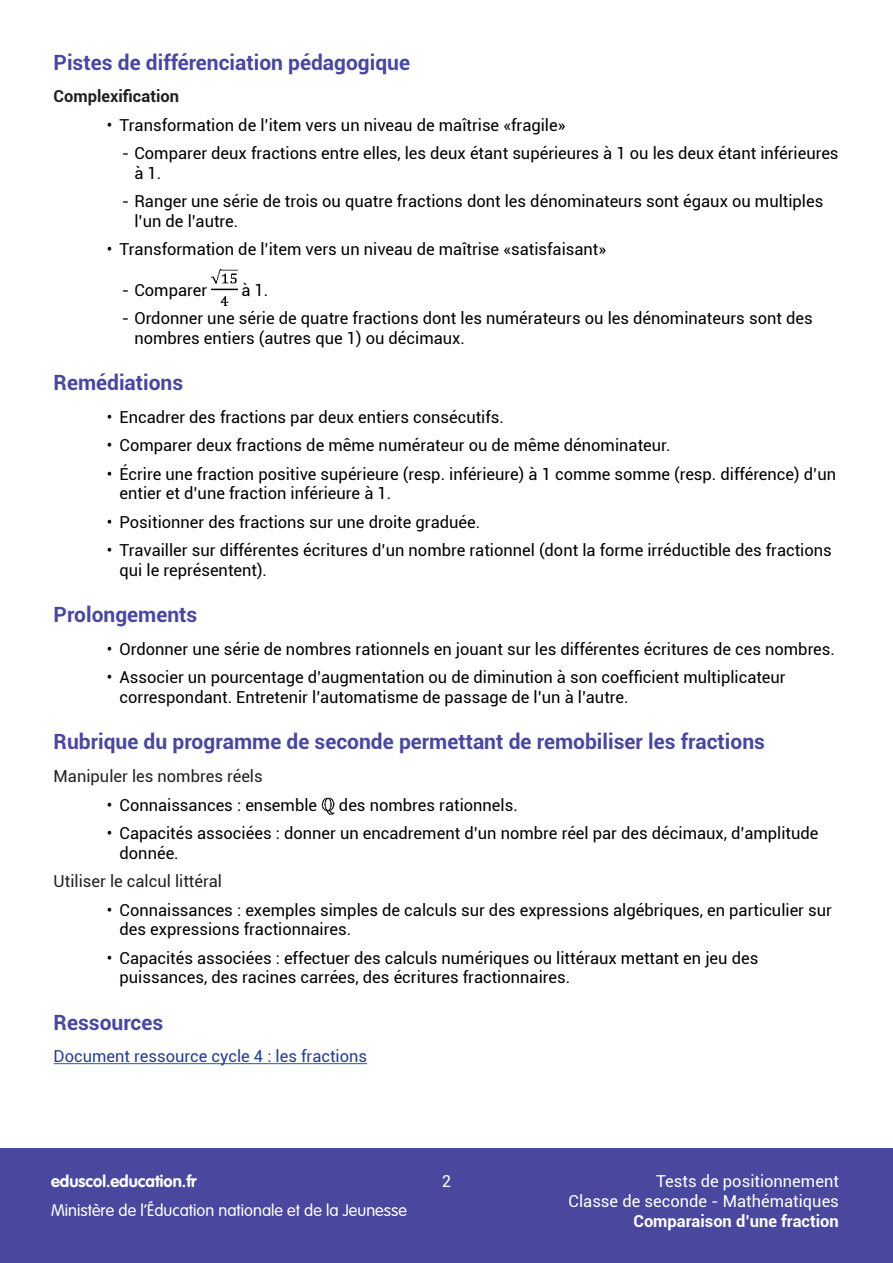
<style>
.page{position:relative;width:893px;height:1263px;background:#fff}
.page>*{position:absolute;margin:0;border:0;box-sizing:border-box;transform-origin:0 0}
.Titre2{font:700 21px "Roboto";color:#4a489e}
.t1{font:16.5px/19.8px "Roboto";color:#000}
.t2{font:16.5px/19.8px "Roboto";color:#fff;text-align:right}
.t3{font:16.5px "Roboto";color:#231f20}
.t4{font:300 16.5px "VAG Rounded Std";color:#fff}
.t5{font:16.5px "Roboto";color:#253f8e}
.t6{font:700 16.5px "Roboto";color:#fff}
.t7{font:700 16.5px "VAG Rounded Std";color:#fff}
.t8{font:700 16.5px "Roboto";color:#231f20}
</style>
<div class="page">
<div style="left:0;top:1148px;width:893px;height:115px;background:#4a489e"></div>
<hr style="left:54px;top:1063px;width:313px;height:1px;background:#0563c1">
<img style="left:211px;top:269px;width:26px;height:36px">
<img style="left:321px;top:797px;width:14px;height:18px">
<p class="Titre2" style="left:54px;top:47px;width:358px">Pistes de différenciation pédagogique</p>
<p class="t8" style="left:54px;top:85px;width:127px">Complexification</p>
<p class="t1" style="left:107px;top:114px;width:460px">• Transformation de l’item vers un niveau de maîtrise «fragile»</p>
<p class="t1" style="left:134px;top:143px;width:706px;text-indent:-13px">- Comparer deux fractions entre elles, les deux étant supérieures à 1 ou les deux étant inférieures à 1.</p>
<p class="t1" style="left:134px;top:191px;width:690px;text-indent:-13px">- Ranger une série de trois ou quatre fractions dont les dénominateurs sont égaux ou multiples l’un de l’autre.</p>
<p class="t1" style="left:107px;top:239px;width:501px">• Transformation de l’item vers un niveau de maîtrise «satisfaisant»</p>
<p class="t1" style="left:122px;top:279px;width:87px">- Comparer</p>
<p class="t1" style="left:241px;top:279px;width:28px">à 1.</p>
<p class="t1" style="left:134px;top:308px;width:680px;text-indent:-13px">- Ordonner une série de quatre fractions dont les numérateurs ou les dénominateurs sont des nombres entiers (autres que 1) ou décimaux.</p>
<p class="Titre2" style="left:54px;top:368px;width:131px">Remédiations</p>
<p class="t1" style="left:107px;top:407px;width:399px">• Encadrer des fractions par deux entiers consécutifs.</p>
<p class="t1" style="left:107px;top:435px;width:565px">• Comparer deux fractions de même numérateur ou de même dénominateur.</p>
<p class="t1" style="left:120px;top:463px;width:718px;text-indent:-13px">• Écrire une fraction positive supérieure (resp. inférieure) à 1 comme somme (resp. différence) d’un entier et d’une fraction inférieure à 1.</p>
<p class="t1" style="left:107px;top:511px;width:375px">• Positionner des fractions sur une droite graduée.</p>
<p class="t1" style="left:120px;top:540px;width:714px;text-indent:-13px">• Travailler sur différentes écritures d’un nombre rationnel (dont la forme irréductible des fractions qui le représentent).</p>
<p class="Titre2" style="left:54px;top:600px;width:145px">Prolongements</p>
<p class="t1" style="left:107px;top:638px;width:730px">• Ordonner une série de nombres rationnels en jouant sur les différentes écritures de ces nombres.</p>
<p class="t1" style="left:120px;top:667px;width:668px;text-indent:-13px">• Associer un pourcentage d’augmentation ou de diminution à son coefficient multiplicateur correspondant. Entretenir l’automatisme de passage de l’un à l’autre.</p>
<p class="Titre2" style="left:54px;top:727px;width:713px">Rubrique du programme de seconde permettant de remobiliser les fractions</p>
<p class="t3" style="left:54px;top:764px;width:211px">Manipuler les nombres réels</p>
<p class="t1" style="left:107px;top:794px;width:212px">• Connaissances : ensemble</p>
<p class="t1" style="left:339px;top:794px;width:180px">des nombres rationnels.</p>
<p class="t1" style="left:120px;top:823px;width:700px;text-indent:-13px">• Capacités associées : donner un encadrement d’un nombre réel par des décimaux, d’amplitude donnée.</p>
<p class="t3" style="left:54px;top:870px;width:170px">Utiliser le calcul littéral</p>
<p class="t1" style="left:120px;top:899px;width:714px;text-indent:-13px">• Connaissances : exemples simples de calculs sur des expressions algébriques, en particulier sur des expressions fractionnaires.</p>
<p class="t1" style="left:120px;top:947px;width:640px;text-indent:-13px">• Capacités associées : effectuer des calculs numériques ou littéraux mettant en jeu des puissances, des racines carrées, des écritures fractionnaires.</p>
<p class="Titre2" style="left:54px;top:1007px;width:111px">Ressources</p>
<p class="t5" style="left:54px;top:1045px;width:315px">Document ressource cycle 4 : les fractions</p>
<p class="t7" style="left:51px;top:1172px;width:147px">eduscol.education.fr</p>
<p class="t4" style="left:51px;top:1200px;width:357px">Ministère de l’Éducation nationale et de la Jeunesse</p>
<p class="t2" style="left:442px;top:1171px;width:11px">2</p>
<p class="t2" style="left:569px;top:1171px;width:272px">Tests de positionnement<br>Classe de seconde - Mathématiques</p>
<p class="t6" style="left:633px;top:1209px;width:207px">Comparaison d’une fraction</p>
</div>
